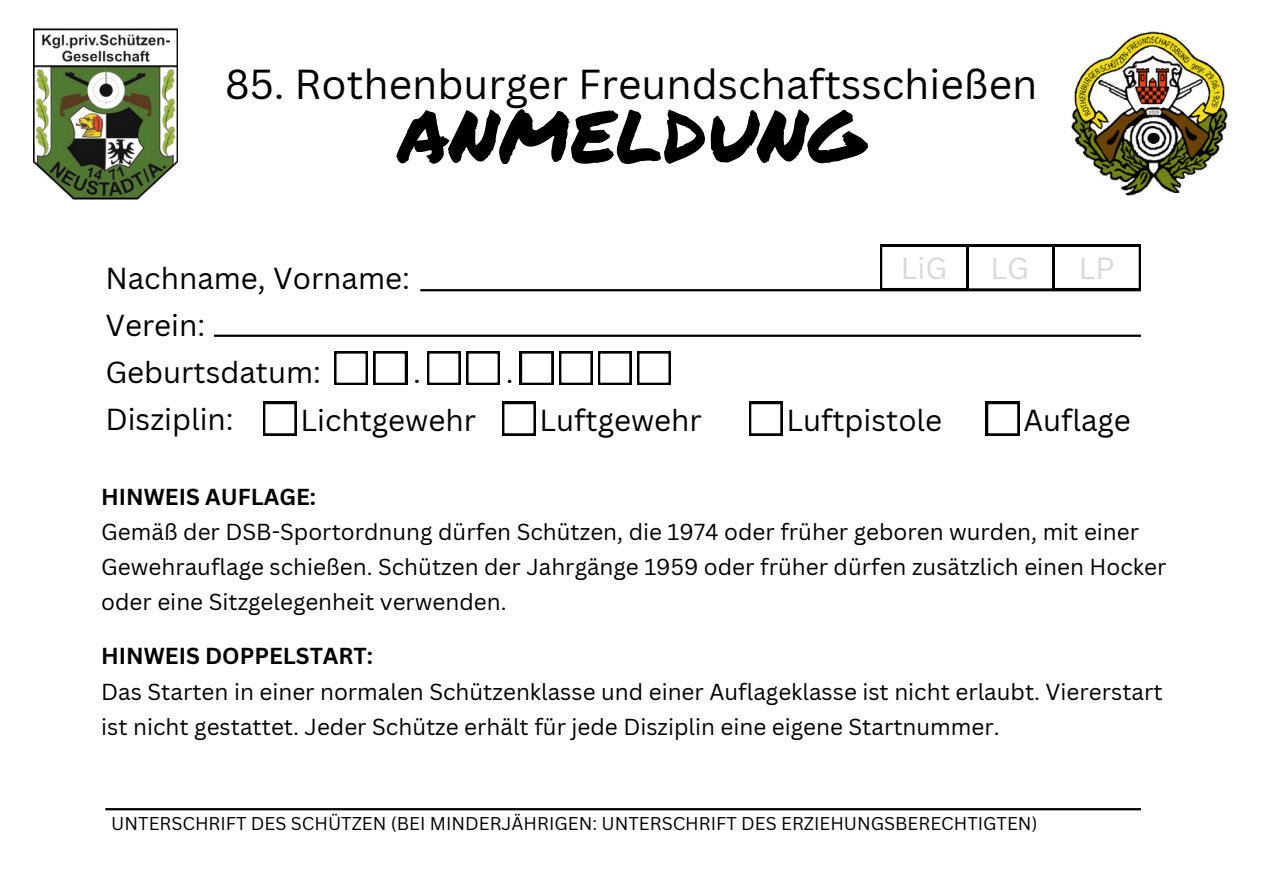
<style>
.page{position:relative;width:1263px;height:894px;background:#fff}
.page>*{position:absolute;margin:0;border:0;box-sizing:border-box;transform-origin:0 0}
.t1{font:87.75px "Permanent Marker";color:#000}
.t2{font:40.8px "Canva Sans";color:#000}
.t3{font:29.55px/47px "Canva Sans";color:#000}
.t4{font:29.55px "Canva Sans";color:#d9d9d9}
.t5{font:22.5px/35px "Canva Sans";color:#000}
.t6{font:18px "Canva Sans";color:#000}
.s1{font-weight:700}
</style>
<div class="page">
<img style="left:34px;top:27px;width:144px;height:173px">
<img style="left:1071px;top:31px;width:157px;height:165px">
<hr style="left:420px;top:289px;width:721px;height:2px;background:#000">
<hr style="left:214px;top:334px;width:927px;height:3px;background:#000">
<svg style="left:334px;top:351px;width:73px;height:34px"></svg>
<svg style="left:427px;top:351px;width:73px;height:34px"></svg>
<svg style="left:520px;top:351px;width:33px;height:34px"></svg>
<svg style="left:559px;top:351px;width:72px;height:34px"></svg>
<svg style="left:637px;top:351px;width:34px;height:34px"></svg>
<svg style="left:263px;top:402px;width:34px;height:33px"></svg>
<svg style="left:502px;top:402px;width:34px;height:33px"></svg>
<svg style="left:749px;top:402px;width:33px;height:33px"></svg>
<svg style="left:986px;top:402px;width:33px;height:33px"></svg>
<hr style="left:105px;top:807px;width:1036px;height:3px;background:#000">
<svg style="left:880px;top:245px;width:261px;height:44px"></svg>
<h2 class="t2" style="left:225px;top:56px;width:814px">85. Rothenburger Freundschaftsschießen</h2>
<p class="t1" style="left:398px;top:65px;width:468px">ANMELDUNG</p>
<p class="t4" style="left:901px;top:247px;width:48px">LiG</p>
<p class="t4" style="left:990px;top:247px;width:40px">LG</p>
<h4 class="t4" style="left:1079px;top:247px;width:37px">LP</h4>
<h1 class="t3" style="left:105px;top:254px;width:306px">Nachname, Vorname:<br>Verein:<br>Geburtsdatum:<br>Disziplin:</h1>
<p class="t3" style="left:413px;top:347px;width:9px">.</p>
<h4 class="t3" style="left:506px;top:347px;width:9px">.</h4>
<h3 class="t3" style="left:300px;top:395px;width:177px">Lichtgewehr</h3>
<h3 class="t3" style="left:539px;top:395px;width:164px">Luftgewehr</h3>
<h4 class="t3" style="left:786px;top:395px;width:157px">Luftpistole</h4>
<p class="t3" style="left:1023px;top:395px;width:109px">Auflage</p>
<h4 class="t5" style="left:101px;top:479px;width:1067px"><span class="s1">HINWEIS AUFLAGE:<br></span>Gemäß der DSB-Sportordnung dürfen Schützen, die 1974 oder früher geboren wurden, mit einer Gewehrauflage schießen. Schützen der Jahrgänge 1959 oder früher dürfen zusätzlich einen Hocker oder eine Sitzgelegenheit verwenden.</h4>
<h4 class="t5" style="left:101px;top:638px;width:1063px"><span class="s1">HINWEIS DOPPELSTART:<br></span>Das Starten in einer normalen Schützenklasse und einer Auflageklasse ist nicht erlaubt. Viererstart ist nicht gestattet. Jeder Schütze erhält für jede Disziplin eine eigene Startnummer.</h4>
<p class="t6" style="left:111px;top:810px;width:928px">UNTERSCHRIFT DES SCHÜTZEN (BEI MINDERJÄHRIGEN: UNTERSCHRIFT DES ERZIEHUNGSBERECHTIGTEN)</p>
</div>
